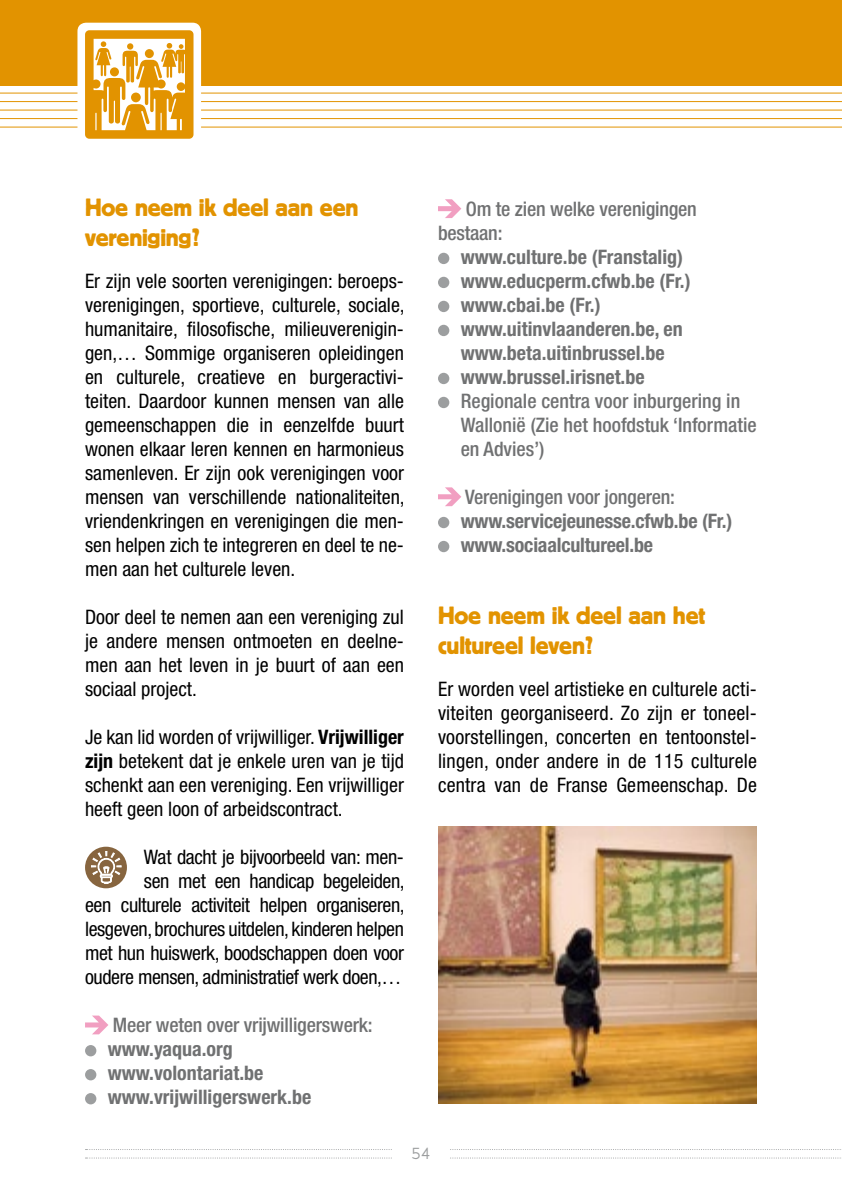
<style>
.page{position:relative;width:842px;height:1191px;background:#fff}
.page>*{position:absolute;margin:0;border:0;box-sizing:border-box;transform-origin:0 0}
.t1{font:25px/30px "Block BE";letter-spacing:-.01em;color:#e29300}
.t2{font:condensed 20px/24px "Helvetica Neue";letter-spacing:-.01em;color:#000;text-align:justify}
.t3{font:700 condensed 20px/24px "Helvetica Neue";color:#707172}
.t4{font:500 condensed 20px/24px "Helvetica Neue";letter-spacing:-.01em;color:#707172}
.t5{font:100 16px "Base Mono Wide";color:#9c9e9f}
.s1{font-weight:700}
</style>
<div class="page">
<svg style="left:86px;top:1149px;width:755px;height:1px"></svg>
<svg style="left:86px;top:1157px;width:755px;height:1px"></svg>
<div style="left:393px;top:1146px;width:56px;height:25px;background:#fff"></div>
<hr style="left:0;top:93px;width:842px;height:1px;background:#e29300">
<hr style="left:0;top:101px;width:842px;height:1px;background:#e29300">
<hr style="left:0;top:110px;width:842px;height:1px;background:#e29300">
<hr style="left:0;top:118px;width:842px;height:1px;background:#e29300">
<hr style="left:0;top:127px;width:842px;height:1px;background:#e29300">
<div style="left:0;top:0;width:842px;height:85px;background:#e29300"></div>
<div style="left:77px;top:23px;width:124px;height:123px;background:#fff;border-radius:9px"></div>
<svg style="left:85px;top:30px;width:108px;height:109px"></svg>
<svg style="left:85px;top:1015px;width:23px;height:19px"></svg>
<div style="left:85px;top:1045px;width:11px;height:11px;background:#9c9e9f;border-radius:50%"></div>
<div style="left:85px;top:1069px;width:11px;height:11px;background:#9c9e9f;border-radius:50%"></div>
<div style="left:85px;top:1093px;width:11px;height:11px;background:#9c9e9f;border-radius:50%"></div>
<svg style="left:438px;top:199px;width:23px;height:19px"></svg>
<div style="left:438px;top:253px;width:11px;height:11px;background:#9c9e9f;border-radius:50%"></div>
<div style="left:438px;top:277px;width:11px;height:11px;background:#9c9e9f;border-radius:50%"></div>
<div style="left:438px;top:301px;width:11px;height:11px;background:#9c9e9f;border-radius:50%"></div>
<div style="left:438px;top:325px;width:11px;height:11px;background:#9c9e9f;border-radius:50%"></div>
<div style="left:438px;top:373px;width:11px;height:11px;background:#9c9e9f;border-radius:50%"></div>
<div style="left:438px;top:397px;width:11px;height:11px;background:#9c9e9f;border-radius:50%"></div>
<svg style="left:438px;top:487px;width:23px;height:19px"></svg>
<div style="left:438px;top:517px;width:11px;height:11px;background:#9c9e9f;border-radius:50%"></div>
<div style="left:438px;top:541px;width:11px;height:11px;background:#9c9e9f;border-radius:50%"></div>
<div style="left:85px;top:846px;width:42px;height:42px;background:#87653f;border-radius:50%"></div>
<svg style="left:91px;top:851px;width:31px;height:33px"></svg>
<img style="left:438px;top:826px;width:319px;height:277px">
<p class="t1" style="left:85px;top:191px;width:275px">Hoe neem ik deel aan een vereniging?</p>
<p class="t2" style="left:85px;top:269px;width:321px">Er zijn vele soorten verenigingen: beroeps&shy;verenigingen, sportieve, culturele, sociale, humanitaire, filosofische, milieuverenigin&shy;gen,… Sommige organiseren opleidingen en culturele, creatieve en burgeractivi&shy;teiten. Daardoor kunnen mensen van alle gemeenschappen die in eenzelfde buurt wonen elkaar leren kennen en harmonieus samenleven. Er zijn ook verenigingen voor mensen van verschillende nationaliteiten, vriendenkringen en verenigingen die men&shy;sen helpen zich te integreren en deel te ne&shy;men aan het culturele leven.</p>
<p class="t2" style="left:85px;top:605px;width:320px">Door deel te nemen aan een vereniging zul je andere mensen ontmoeten en deelne&shy;men aan het leven in je buurt of aan een sociaal project.</p>
<p class="t2" style="left:85px;top:725px;width:320px">Je kan lid worden of vrijwilliger. <span class="s1">Vrijwilliger zijn</span> betekent dat je enkele uren van je tijd schenkt aan een vereniging. Een vrijwilliger heeft geen loon of arbeidscontract.</p>
<p class="t2" style="left:85px;top:845px;width:321px;text-align:right">Wat dacht je bijvoorbeeld van: men-<br>sen met een handicap begeleiden,<br>een culturele activiteit helpen organiseren, lesgeven, brochures uitdelen, kinderen helpen met hun huiswerk, boodschappen doen voor oudere mensen, administratief werk doen,…</p>
<p class="t4" style="left:113px;top:1013px;width:261px">Meer weten over vrijwilligerswerk:</p>
<p class="t3" style="left:108px;top:1037px;width:205px">www.yaqua.org www.volontariat.be www.vrijwilligerswerk.be</p>
<p class="t4" style="left:438px;top:197px;width:260px;text-indent:28px">Om te zien welke verenigingen bestaan:</p>
<p class="t3" style="left:461px;top:245px;width:231px">www.culture.be (Franstalig) www.educperm.cfwb.be (Fr.) www.cbai.be (Fr.) www.uitinvlaanderen.be, en www.beta.uitinbrussel.be www.brussel.irisnet.be</p>
<p class="t4" style="left:461px;top:389px;width:297px">Regionale centra voor inburgering in<br>Wallonië (Zie het hoofdstuk ‘Informatie en Advies’)</p>
<p class="t4" style="left:465px;top:485px;width:211px">Verenigingen voor jongeren:</p>
<p class="t3" style="left:461px;top:509px;width:273px">www.servicejeunesse.cfwb.be (Fr.) www.sociaalcultureel.be</p>
<p class="t1" style="left:438px;top:599px;width:269px">Hoe neem ik deel aan het cultureel leven?</p>
<p class="t2" style="left:438px;top:677px;width:320px">Er worden veel artistieke en culturele acti&shy;viteiten georganiseerd. Zo zijn er toneel&shy;voorstellingen, concerten en tentoonstel&shy;lingen, onder andere in de 115 culturele centra van de Franse Gemeenschap. De</p>
<p class="t5" style="left:411px;top:1142px;width:21px">54</p>
</div>
